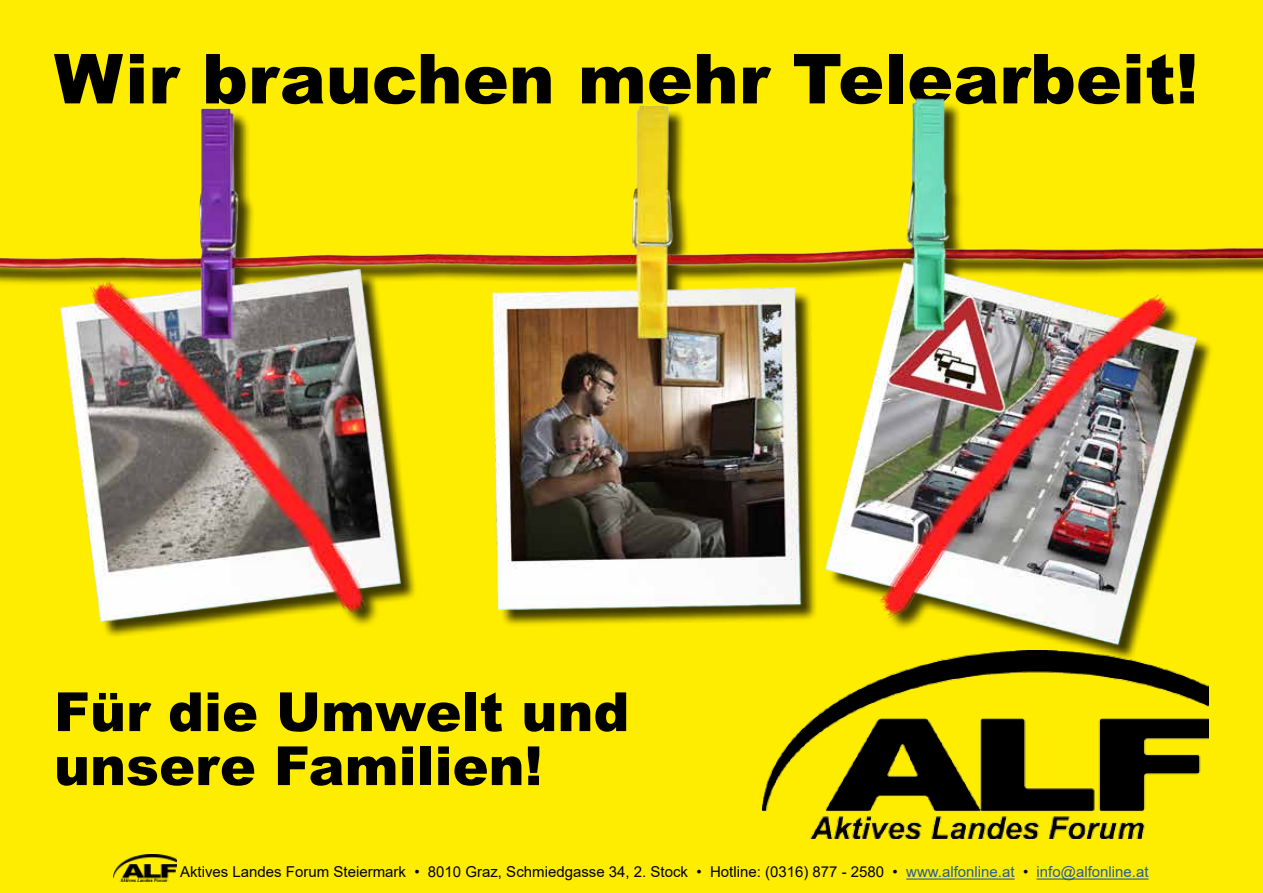
<style>
.page{position:relative;width:1263px;height:893px;background:#ffed00}
.page>*{position:absolute;margin:0;border:0;box-sizing:border-box;transform-origin:0 0}
.t1{font:900 69px "Arial";color:#000}
.t2{font:900 54px/54px "Arial";color:#000}
.t3{font:15px "Arial";color:#000}
.s1{color:#275b9b}
</style>
<div class="page">
<img style="left:762px;top:692px;width:447px;height:147px">
<img style="left:0;top:98px;width:1263px;height:594px">
<hr style="left:906px;top:878px;width:109px;height:2px;background:#275b9b">
<hr style="left:1036px;top:878px;width:112px;height:2px;background:#275b9b">
<img style="left:114px;top:855px;width:63px;height:26px">
<h1 class="t1" style="left:54px;top:29px;width:1146px">Wir brauchen mehr Telearbeit!</h1>
<h2 class="t2" style="left:54px;top:683px;width:577px">Für die Umwelt und unsere Familien!</h2>
<p class="t3" style="left:180px;top:862px;width:970px">Aktives Landes Forum Steiermark • 8010 Graz, Schmiedgasse 34, 2. Stock • Hotline: (0316) 877 - 2580 • <span class="s1">www.alfonline.at</span> • <span class="s1">info@alfonline.at</span></p>
</div>
